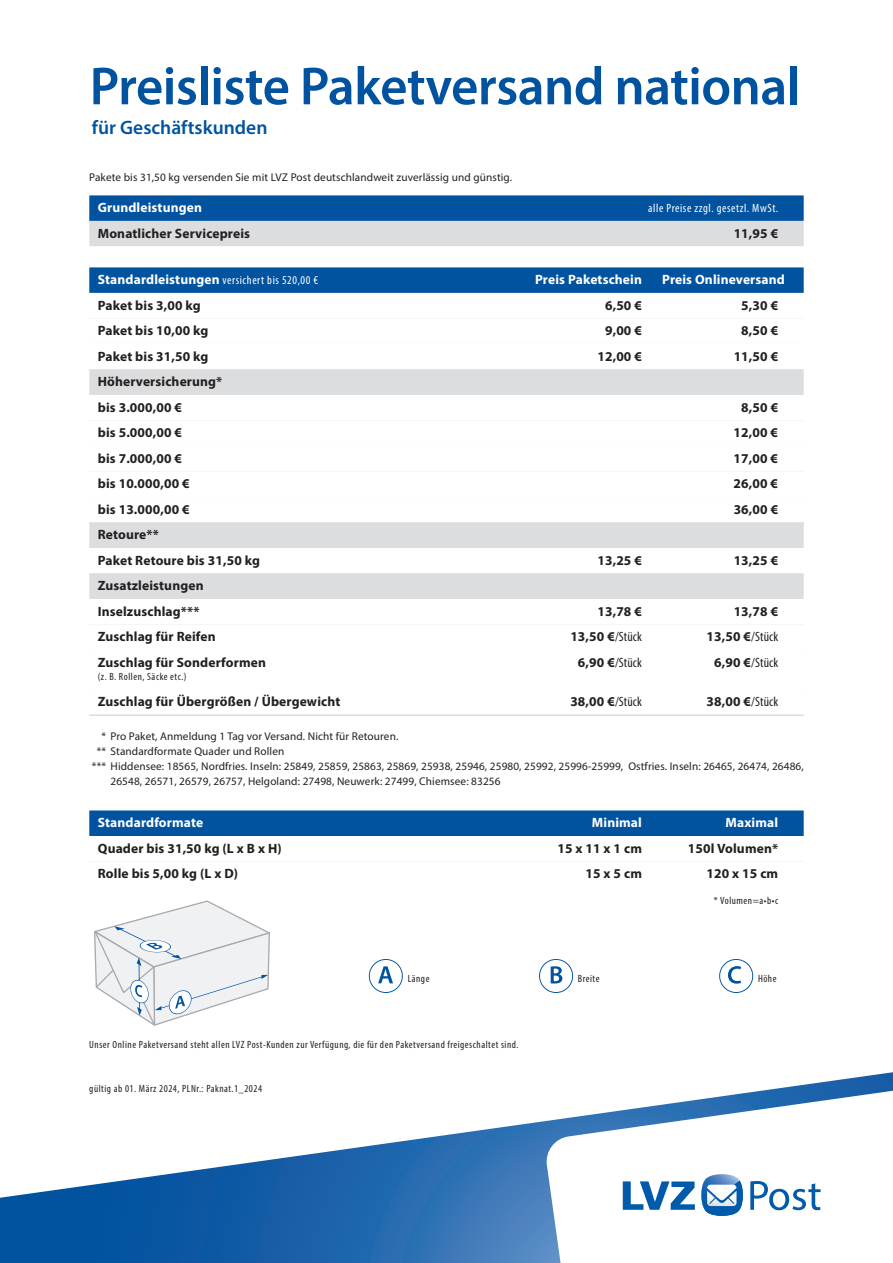
<style>
.page{position:relative;width:893px;height:1263px;background:#fff}
.page>*{position:absolute;margin:0;border:0;box-sizing:border-box;transform-origin:0 0}
.t1{font:600 54px "Myriad Pro";letter-spacing:-.01em;color:#0153a0}
.t2{font:600 19.5px "Myriad Pro";color:#0153a0}
.t3{font:700 13.5px/25.5px "Myriad Pro";letter-spacing:.01em;color:#231f20}
.t4{font:700 13.5px "Myriad Pro";letter-spacing:.01em;color:#fff}
.t5{font:condensed 13.5px "Myriad Pro";letter-spacing:.01em;color:#231f20}
.t6{font:condensed 12px "Myriad Pro";letter-spacing:.05em;color:#fff}
.t7{font:11.25px "Myriad Pro";letter-spacing:.01em;color:#231f20}
.t8{font:condensed 10.5px "Myriad Pro";letter-spacing:.05em;color:#231f20}
.s1{font-weight:700;font-stretch:normal;font-size:13.5px}
.s2{font-weight:400;font-stretch:condensed}
.s3{font-weight:700;font-stretch:normal}
</style>
<div class="page">
<div style="left:89px;top:195px;width:715px;height:26px;background:#0153a0"></div>
<div style="left:89px;top:221px;width:715px;height:25px;background:#dcdddf"></div>
<div style="left:89px;top:267px;width:715px;height:26px;background:#0153a0"></div>
<div style="left:89px;top:369px;width:715px;height:26px;background:#dcdddf"></div>
<div style="left:89px;top:522px;width:715px;height:26px;background:#dcdddf"></div>
<div style="left:89px;top:573px;width:715px;height:26px;background:#dcdddf"></div>
<hr style="left:89px;top:714px;width:715px;height:2px;background:#dcdddf">
<div style="left:89px;top:810px;width:715px;height:26px;background:#0153a0"></div>
<svg style="left:0;top:1072px;width:893px;height:191px"></svg>
<svg style="left:545px;top:1087px;width:348px;height:176px"></svg>
<svg style="left:623px;top:1181px;width:72px;height:29px"></svg>
<svg style="left:750px;top:1181px;width:71px;height:29px"></svg>
<svg style="left:701px;top:1174px;width:42px;height:42px"></svg>
<svg style="left:94px;top:900px;width:176px;height:126px"></svg>
<svg style="left:369px;top:959px;width:34px;height:34px"></svg>
<svg style="left:539px;top:959px;width:34px;height:34px"></svg>
<svg style="left:719px;top:959px;width:34px;height:34px"></svg>
<h1 class="t1" style="left:90px;top:52px;width:712px">Preisliste Paketversand national</h1>
<h2 class="t2" style="left:92px;top:115px;width:177px">für Geschäftskunden</h2>
<p class="t7" style="left:89px;top:170px;width:424px">Pakete bis 31,50 kg versenden Sie mit LVZ Post deutschlandweit zuverlässig und günstig.</p>
<p class="t4" style="left:98px;top:199px;width:106px">Grundleistungen</p>
<p class="t6" style="left:648px;top:201px;width:131px">alle Preise zzgl. gesetzl. MwSt.</p>
<p class="t3" style="left:98px;top:220px;width:154px">Monatlicher Servicepreis</p>
<p class="t3" style="left:734px;top:220px;width:46px">11,95 €</p>
<p class="t6" style="left:98px;top:273px;width:222px"><span class="s1">Standardleistungen</span> versichert bis 520,00 €</p>
<p class="t4" style="left:535px;top:271px;width:108px">Preis Paketschein</p>
<p class="t4" style="left:662px;top:271px;width:124px">Preis Onlineversand</p>
<p class="t3" style="left:98px;top:292px;width:104px">Paket bis 3,00 kg</p>
<p class="t3" style="left:605px;top:292px;width:38px">6,50 €</p>
<p class="t3" style="left:741px;top:292px;width:38px">5,30 €</p>
<p class="t3" style="left:98px;top:317px;width:112px">Paket bis 10,00 kg</p>
<p class="t3" style="left:605px;top:317px;width:38px">9,00 €</p>
<p class="t3" style="left:741px;top:317px;width:38px">8,50 €</p>
<p class="t3" style="left:98px;top:343px;width:112px">Paket bis 31,50 kg</p>
<p class="t3" style="left:597px;top:343px;width:46px">12,00 €</p>
<p class="t3" style="left:734px;top:343px;width:46px">11,50 €</p>
<p class="t3" style="left:98px;top:368px;width:126px">Höherversicherung* bis 3.000,00 €</p>
<p class="t3" style="left:741px;top:394px;width:38px">8,50 €</p>
<p class="t3" style="left:98px;top:419px;width:86px">bis 5.000,00 €</p>
<p class="t3" style="left:733px;top:419px;width:46px">12,00 €</p>
<p class="t3" style="left:98px;top:445px;width:86px">bis 7.000,00 €</p>
<p class="t3" style="left:733px;top:445px;width:46px">17,00 €</p>
<p class="t3" style="left:98px;top:470px;width:93px">bis 10.000,00 €</p>
<p class="t3" style="left:733px;top:470px;width:46px">26,00 €</p>
<p class="t3" style="left:98px;top:496px;width:93px">bis 13.000,00 €</p>
<p class="t3" style="left:734px;top:496px;width:46px">36,00 €</p>
<p class="t3" style="left:98px;top:521px;width:164px">Retoure**<br>Paket Retoure bis 31,50 kg</p>
<p class="t3" style="left:597px;top:547px;width:46px">13,25 €</p>
<p class="t3" style="left:734px;top:547px;width:46px">13,25 €</p>
<p class="t3" style="left:98px;top:572px;width:107px">Zusatzleistungen<br>Inselzuschlag***</p>
<p class="t3" style="left:597px;top:598px;width:46px">13,78 €</p>
<p class="t3" style="left:734px;top:598px;width:46px">13,78 €</p>
<p class="t3" style="left:98px;top:623px;width:119px">Zuschlag für Reifen</p>
<p class="t3" style="left:570px;top:623px;width:73px">13,50 €<span class="s2">/Stück</span></p>
<p class="t3" style="left:707px;top:623px;width:73px">13,50 €<span class="s2">/Stück</span></p>
<p class="t3" style="left:98px;top:649px;width:170px">Zuschlag für Sonderformen</p>
<p class="t5" style="left:578px;top:654px;width:65px"><span class="s3">6,90 €</span>/Stück</p>
<p class="t5" style="left:714px;top:654px;width:65px"><span class="s3">6,90 €</span>/Stück</p>
<p class="t8" style="left:98px;top:670px;width:90px">(z. B. Rollen, Säcke etc.)</p>
<p class="t3" style="left:98px;top:688px;width:244px">Zuschlag für Übergrößen / Übergewicht</p>
<p class="t3" style="left:570px;top:688px;width:73px">38,00 €<span class="s2">/Stück</span></p>
<p class="t3" style="left:707px;top:688px;width:73px">38,00 €<span class="s2">/Stück</span></p>
<p class="t7" style="left:102px;top:729px;width:298px">* Pro Paket, Anmeldung 1 Tag vor Versand. Nicht für Retouren.</p>
<p class="t7" style="left:97px;top:744px;width:189px">** Standardformate Quader und Rollen</p>
<p class="t7" style="left:92px;top:759px;width:713px">*** Hiddensee: 18565, Nordfries. Inseln: 25849, 25859, 25863, 25869, 25938, 25946, 25980, 25992, 25996-25999, Ostfries. Inseln: 26465, 26474, 26486,</p>
<p class="t7" style="left:111px;top:774px;width:392px">26548, 26571, 26579, 26757, Helgoland: 27498, Neuwerk: 27499, Chiemsee: 83256</p>
<p class="t4" style="left:98px;top:814px;width:107px">Standardformate</p>
<p class="t4" style="left:592px;top:814px;width:52px">Minimal</p>
<p class="t4" style="left:726px;top:814px;width:54px">Maximal</p>
<p class="t3" style="left:98px;top:835px;width:185px">Quader bis 31,50 kg (L x B x H)</p>
<p class="t3" style="left:557px;top:835px;width:86px">15 x 11 x 1 cm</p>
<p class="t3" style="left:688px;top:835px;width:92px">150l Volumen*</p>
<p class="t3" style="left:98px;top:860px;width:142px">Rolle bis 5,00 kg (L x D)</p>
<p class="t3" style="left:585px;top:860px;width:58px">15 x 5 cm</p>
<p class="t3" style="left:706px;top:860px;width:73px">120 x 15 cm</p>
<p class="t8" style="left:714px;top:894px;width:66px">* Volumen=a•b•c</p>
<p class="t8" style="left:408px;top:973px;width:23px">Länge</p>
<p class="t8" style="left:578px;top:973px;width:23px">Breite</p>
<p class="t8" style="left:758px;top:973px;width:20px">Höhe</p>
<p class="t8" style="left:89px;top:1038px;width:431px">Unser Online Paketversand steht allen LVZ Post-Kunden zur Verfügung, die für den Paketversand freigeschaltet sind.</p>
<p class="t8" style="left:89px;top:1082px;width:174px">gültig ab 01. März 2024, PLNr.: Paknat.1_2024</p>
</div>
